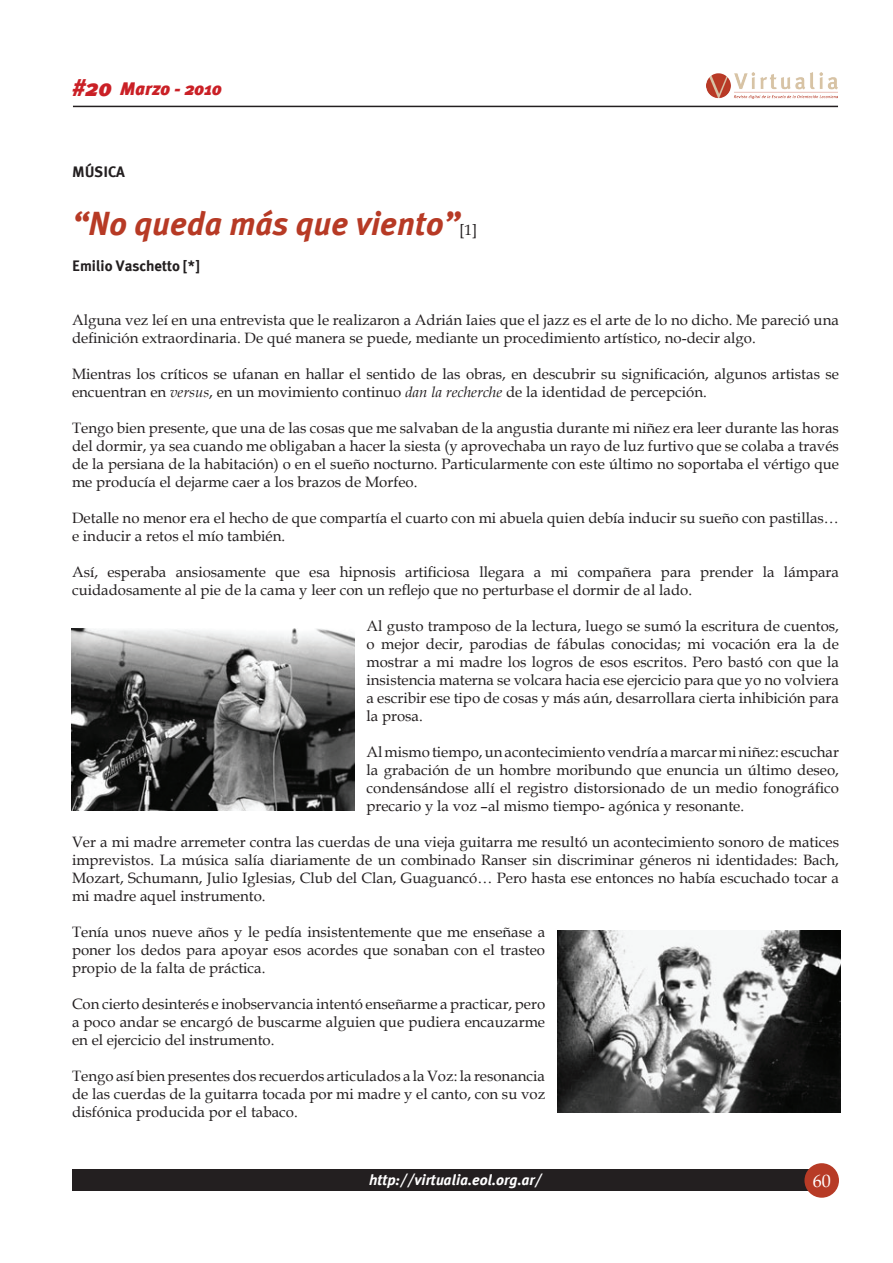
<style>
.page{position:relative;width:893px;height:1263px;background:#fff}
.page>*{position:absolute;margin:0;border:0;box-sizing:border-box;transform-origin:0 0}
.t1{font:italic 700 33px "Meta Plus";color:#b73a25}
.t2{font:italic 900 18px "Meta Plus";color:#ca2026}
.t3{font:18px "Book Antiqua";color:#fff}
.t4{font:15px/18px "Book Antiqua";color:#231f20;text-align:justify}
.t5{font:italic 700 15px "Meta Plus";color:#fff}
.t6{font:700 15px "Meta Plus";color:#231f20}
.s1{font-size:24px}
.s2{font-family:"Book Antiqua";font-weight:400;font-style:normal;font-size:15px;color:#231f20}
.s3{font-style:italic}
</style>
<div class="page">
<div style="left:72px;top:1170px;width:750px;height:21px;background:#231f20"></div>
<div style="left:804px;top:1163px;width:35px;height:35px;background:#b73b26;border-radius:50%"></div>
<hr style="left:73px;top:106px;width:765px;height:1px;background:#231f20">
<img style="left:706px;top:72px;width:132px;height:27px">
<img style="left:72px;top:628px;width:282px;height:182px">
<img style="left:557px;top:930px;width:283px;height:183px">
<p class="t2" style="left:72px;top:79px;width:151px"><span class="s1">#20</span> Marzo - 2010</p>
<p class="t6" style="left:72px;top:163px;width:54px">MÚSICA</p>
<h1 class="t1" style="left:72px;top:204px;width:407px">“No queda más que viento”<span class="s2">[1]</span></h1>
<p class="t6" style="left:72px;top:257px;width:129px">Emilio Vaschetto [*]</p>
<p class="t4" style="left:72px;top:311px;width:768px">Alguna vez leí en una entrevista que le realizaron a Adrián Iaies que el jazz es el arte de lo no dicho. Me pareció una definición extraordinaria. De qué manera se puede, mediante un procedimiento artístico, no-decir algo.</p>
<p class="t4" style="left:72px;top:365px;width:768px">Mientras los críticos se ufanan en hallar el sentido de las obras, en descubrir su significación, algunos artistas se encuentran en <span class="s3">versus</span>, en un movimiento continuo <span class="s3">dan la recherche</span> de la identidad de percepción.</p>
<p class="t4" style="left:72px;top:419px;width:768px">Tengo bien presente, que una de las cosas que me salvaban de la angustia durante mi niñez era leer durante las horas del dormir, ya sea cuando me obligaban a hacer la siesta (y aprovechaba un rayo de luz furtivo que se colaba a través de la persiana de la habitación) o en el sueño nocturno. Particularmente con este último no soportaba el vértigo que me producía el dejarme caer a los brazos de Morfeo.</p>
<p class="t4" style="left:72px;top:509px;width:768px">Detalle no menor era el hecho de que compartía el cuarto con mi abuela quien debía inducir su sueño con pastillas… e inducir a retos el mío también.</p>
<p class="t4" style="left:72px;top:563px;width:768px">Así, esperaba ansiosamente que esa hipnosis artificiosa llegara a mi compañera para prender la lámpara cuidadosamente al pie de la cama y leer con un reflejo que no perturbase el dormir de al lado.</p>
<p class="t4" style="left:366px;top:617px;width:474px">Al gusto tramposo de la lectura, luego se sumó la escritura de cuentos, o mejor decir, parodias de fábulas conocidas; mi vocación era la de mostrar a mi madre los logros de esos escritos. Pero bastó con que la insistencia materna se volcara hacia ese ejercicio para que yo no volviera a escribir ese tipo de cosas y más aún, desarrollara cierta inhibición para la prosa.</p>
<p class="t4" style="left:366px;top:743px;width:474px">Al mismo tiempo, un acontecimiento vendría a marcar mi niñez: escuchar la grabación de un hombre moribundo que enuncia un último deseo, condensándose allí el registro distorsionado de un medio fonográfico precario y la voz –al mismo tiempo- agónica y resonante.</p>
<p class="t4" style="left:72px;top:833px;width:768px">Ver a mi madre arremeter contra las cuerdas de una vieja guitarra me resultó un acontecimiento sonoro de matices imprevistos. La música salía diariamente de un combinado Ranser sin discriminar géneros ni identidades: Bach, Mozart, Schumann, Julio Iglesias, Club del Clan, Guaguancó… Pero hasta ese entonces no había escuchado tocar a mi madre aquel instrumento.</p>
<p class="t4" style="left:72px;top:923px;width:475px">Tenía unos nueve años y le pedía insistentemente que me enseñase a poner los dedos para apoyar esos acordes que sonaban con el trasteo propio de la falta de práctica.</p>
<p class="t4" style="left:72px;top:995px;width:475px">Con cierto desinterés e inobservancia intentó enseñarme a practicar, pero a poco andar se encargó de buscarme alguien que pudiera encauzarme en el ejercicio del instrumento.</p>
<p class="t4" style="left:72px;top:1067px;width:475px">Tengo así bien presentes dos recuerdos articulados a la Voz: la resonancia de las cuerdas de la guitarra tocada por mi madre y el canto, con su voz disfónica producida por el tabaco.</p>
<p class="t5" style="left:369px;top:1171px;width:174px">http://virtualia.eol.org.ar/</p>
<p class="t3" style="left:813px;top:1168px;width:19px">60</p>
</div>
